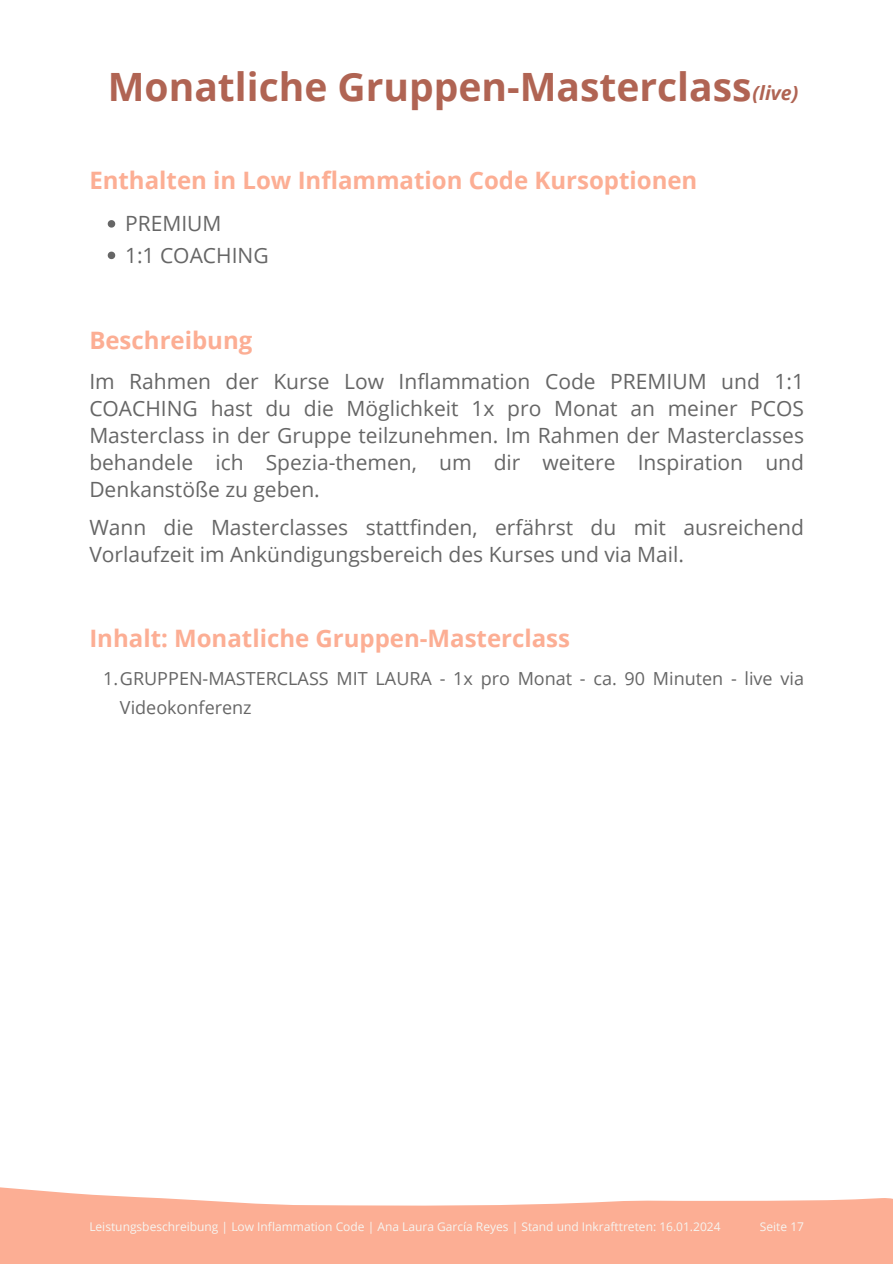
<style>
.page{position:relative;width:893px;height:1264px;background:#fff}
.page>*{position:absolute;margin:0;border:0;box-sizing:border-box;transform-origin:0 0}
.t1{font:700 39px "Open Sans";color:#b06453}
.t2{font:700 24px "Open Sans";color:#fcae94}
.t3{font:21px/27px "Open Sans";color:#666;text-align:justify}
.t4{font:italic 700 19.5px "Open Sans";color:#b06453}
.t5{font:18px/28.5px "Open Sans";color:#666}
.t6{font:12px "Open Sans";color:#f6f5f1}
</style>
<div class="page">
<svg style="left:108px;top:220px;width:7px;height:7px"></svg>
<svg style="left:108px;top:251px;width:7px;height:8px"></svg>
<svg style="left:0;top:1187px;width:892px;height:76px;fill:#fcae94"></svg>
<p class="t1" style="left:108px;top:60px;width:645px">Monatliche Gruppen-Masterclass</p>
<p class="t4" style="left:752px;top:79px;width:47px">(live)</p>
<p class="t2" style="left:89px;top:164px;width:609px">Enthalten in Low Inflammation Code Kursoptionen</p>
<p class="t3" style="left:125px;top:209px;width:98px">PREMIUM</p>
<p class="t3" style="left:125px;top:241px;width:145px">1:1 COACHING</p>
<p class="t2" style="left:89px;top:323px;width:164px">Beschreibung</p>
<p class="t3" style="left:89px;top:367px;width:716px">Im Rahmen der Kurse Low Inflammation Code PREMIUM und 1:1<br>COACHING hast du die Möglichkeit 1x pro Monat an meiner PCOS Masterclass in der Gruppe teilzunehmen. Im Rahmen der Masterclasses behandele ich Spezia-themen, um dir weitere Inspiration und Denkanstöße zu geben.</p>
<p class="t3" style="left:89px;top:513px;width:716px">Wann die Masterclasses stattfinden, erfährst du mit ausreichend<br>Vorlaufzeit im Ankündigungsbereich des Kurses und via Mail.</p>
<p class="t2" style="left:89px;top:621px;width:482px">Inhalt: Monatliche Gruppen-Masterclass</p>
<p class="t5" style="left:120px;top:664px;width:685px;text-indent:-17px">1.GRUPPEN-MASTERCLASS MIT LAURA - 1x pro Monat - ca. 90 Minuten - live via<br>Videokonferenz</p>
<p class="t6" style="left:89px;top:1218px;width:632px">Leistungsbeschreibung | Low Inflammation Code | Ana Laura García Reyes | Stand und Inkrafttreten: 16.01.2024</p>
<p class="t6" style="left:759px;top:1218px;width:46px">Seite 17</p>
</div>
